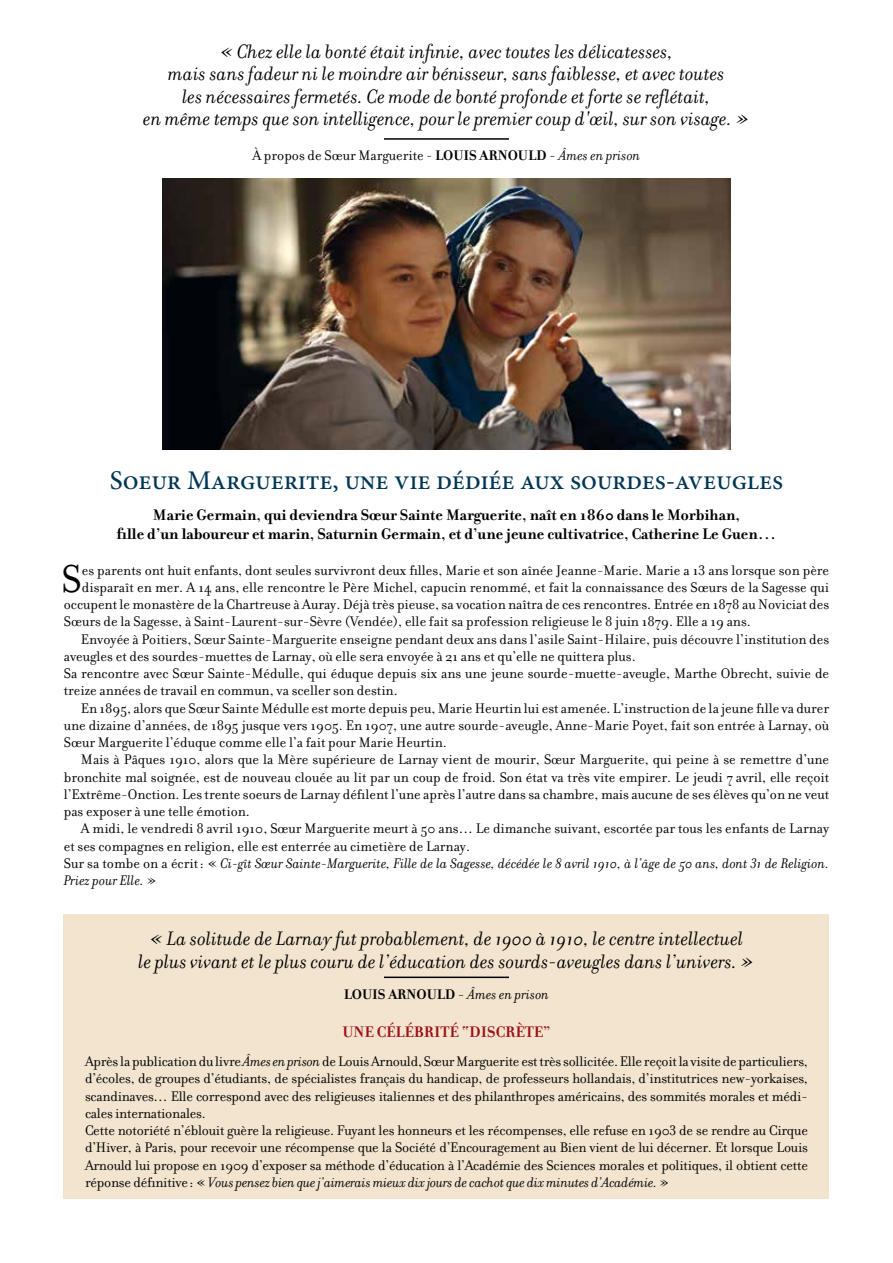
<style>
.page{position:relative;width:893px;height:1263px;background:#fff}
.page>*{position:absolute;margin:0;border:0;box-sizing:border-box;transform-origin:0 0}
.t1{font:41.7px "Filosofia";color:#000}
.t2{font:500 27px "Minion Pro";letter-spacing:-.01em;color:#003755}
.t3{font:italic 21px/22.5px "Filosofia";color:#000;text-align:center}
.t4{font:700 16.5px/18.8px "Filosofia";color:#000;text-align:center}
.t5{font:700 16.5px "Filosofia";letter-spacing:.205em;color:#9e1019}
.t6{font:15px/17.2px "Filosofia";color:#000}
.t7{font:italic 15px "Filosofia";color:#000}
.t8{font:700 15px "Filosofia";color:#000}
.s1{font-style:italic}
.s2{font-weight:700}
.s3{font-style:normal}
.s4{font-weight:400}
.s5{font-weight:400;font-style:italic}
</style>
<div class="page">
<div style="left:64px;top:914px;width:765px;height:285px;background:#f2e4ce"></div>
<img style="left:163px;top:179px;width:567px;height:270px">
<hr style="left:384px;top:138px;width:125px;height:2px;background:#000">
<hr style="left:384px;top:976px;width:125px;height:2px;background:#000">
<p class="t3" style="left:143px;top:41px;width:608px">« Chez elle la bonté était infinie, avec toutes les délicatesses,<br>mais sans fadeur ni le moindre air bénisseur, sans faiblesse, et avec toutes<br>les nécessaires fermetés. Ce mode de bonté profonde et forte se reflétait,<br>en même temps que son intelligence, pour le premier coup d'œil, sur son visage. »</p>
<p class="t6" style="left:253px;top:147px;width:389px">À propos de Sœur Marguerite <span class="s1">-</span> <span class="s2">Loui s Arnould</span> - <span class="s1">Âmes en prison</span></p>
<h2 class="t2" style="left:110px;top:462px;width:675px">Soeur Marguerite, une vie dédiée aux sourdes-aveugles</h2>
<p class="t4" style="left:117px;top:505px;width:661px">Marie Germain, qui deviendra Sœur Sainte Marguerite, naît en 1860 dans le Morbihan,<br>fille d’un laboureur et marin, Saturnin Germain, et d’une jeune cultivatrice, Catherine Le Guen…</p>
<h1 class="t1" style="left:62px;top:556px;width:22px">S</h1>
<p class="t6" style="left:82px;top:562px;width:749px">es parents ont huit enfants, dont seules survivront deux filles, Marie et son aînée Jeanne-Marie. Marie a 13 ans lorsque son père</p>
<p class="t6" style="left:82px;top:579px;width:749px">disparaît en mer. A 14 ans, elle rencontre le Père Michel, capucin renommé, et fait la connaissance des Sœurs de la Sagesse qui</p>
<p class="t6" style="left:64px;top:596px;width:767px">occupent le monastère de la Chartreuse à Auray. Déjà très pieuse, sa vocation naîtra de ces rencontres. Entrée en 1878 au Noviciat des</p>
<p class="t6" style="left:64px;top:613px;width:688px">Sœurs de la Sagesse, à Saint-Laurent-sur-Sèvre (Vendée), elle fait sa profession religieuse le 8 juin 1879. Elle a 19 ans.</p>
<p class="t6" style="left:81px;top:631px;width:750px">Envoyée à Poitiers, Sœur Sainte-Marguerite enseigne pendant deux ans dans l’asile Saint-Hilaire, puis découvre l’institution des</p>
<p class="t6" style="left:64px;top:648px;width:573px">aveugles et des sourdes-muettes de Larnay, où elle sera envoyée à 21 ans et qu’elle ne quittera plus.</p>
<p class="t6" style="left:64px;top:665px;width:767px">Sa rencontre avec Sœur Sainte-Médulle, qui éduque depuis six ans une jeune sourde-muette-aveugle, Marthe Obrecht, suivie de</p>
<p class="t6" style="left:64px;top:682px;width:335px">treize années de travail en commun, va sceller son destin.</p>
<p class="t6" style="left:81px;top:700px;width:750px">En 1895, alors que Sœur Sainte Médulle est morte depuis peu, Marie Heurtin lui est amenée. L’instruction de la jeune fille va durer</p>
<p class="t6" style="left:64px;top:717px;width:767px">une dizaine d’années, de 1895 jusque vers 1905. En 1907, une autre sourde-aveugle, Anne-Marie Poyet, fait son entrée à Larnay, où</p>
<p class="t6" style="left:64px;top:734px;width:385px">Sœur Marguerite l’éduque comme elle l’a fait pour Marie Heurtin.</p>
<p class="t6" style="left:81px;top:751px;width:750px">Mais à Pâques 1910, alors que la Mère supérieure de Larnay vient de mourir, Sœur Marguerite, qui peine à se remettre d’une</p>
<p class="t6" style="left:64px;top:769px;width:767px">bronchite mal soignée, est de nouveau clouée au lit par un coup de froid. Son état va très vite empirer. Le jeudi 7 avril, elle reçoit</p>
<p class="t6" style="left:64px;top:786px;width:767px">l’Extrême-Onction. Les trente soeurs de Larnay défilent l’une après l’autre dans sa chambre, mais aucune de ses élèves qu’on ne veut</p>
<p class="t6" style="left:64px;top:803px;width:188px">pas exposer à une telle émotion.</p>
<p class="t6" style="left:81px;top:820px;width:750px">A midi, le vendredi 8 avril 1910, Sœur Marguerite meurt à 50 ans… Le dimanche suivant, escortée par tous les enfants de Larnay</p>
<p class="t6" style="left:64px;top:838px;width:408px">et ses compagnes en religion, elle est enterrée au cimetière de Larnay.</p>
<p class="t7" style="left:64px;top:855px;width:767px"><span class="s3">Sur sa tombe on a écrit: «</span> Ci-gît Sœur Sainte-Marguerite, Fille de la Sagesse, décédée le 8 avril 1910, à l’âge de 50 ans, dont 31 de Religion.</p>
<p class="t7" style="left:64px;top:872px;width:95px">Priez pour Elle. <span class="s3">»</span></p>
<h3 class="t3" style="left:138px;top:928px;width:618px">« La solitude de Larnay fut probablement, de 1900 à 1910, le centre intellectuel<br>le plus vivant et le plus couru de l’éducation des sourds-aveugles dans l’univers. »</h3>
<p class="t8" style="left:344px;top:986px;width:207px">Loui s Arnould <span class="s4">-</span> <span class="s5">Âmes en prison</span></p>
<p class="t5" style="left:342px;top:1022px;width:210px">Une célébrité “discrète”</p>
<p class="t6" style="left:85px;top:1053px;width:724px">Après la publication du livre <span class="s1">Âmes en prison</span> de Louis Arnould, Sœur Marguerite est très sollicitée. Elle reçoit la visite de particuliers, d’écoles, de groupes d’étudiants, de spécialistes français du handicap, de professeurs hollandais, d’institutrices new-yorkaises, scandinaves… Elle correspond avec des religieuses italiennes et des philanthropes américains, des sommités morales et médi&shy;cales internationales.<br>Cette notoriété n’éblouit guère la religieuse. Fuyant les honneurs et les récompenses, elle refuse en 1903 de se rendre au Cirque d’Hiver, à Paris, pour recevoir une récompense que la Société d’Encouragement au Bien vient de lui décerner. Et lorsque Louis Arnould lui propose en 1909 d’exposer sa méthode d’éducation à l’Académie des Sciences morales et politiques, il obtient cette réponse définitive: « <span class="s1">Vous pensez bien que j’aimerais mieux dix jours de cachot que dix minutes d’Académie.</span> »</p>
</div>
